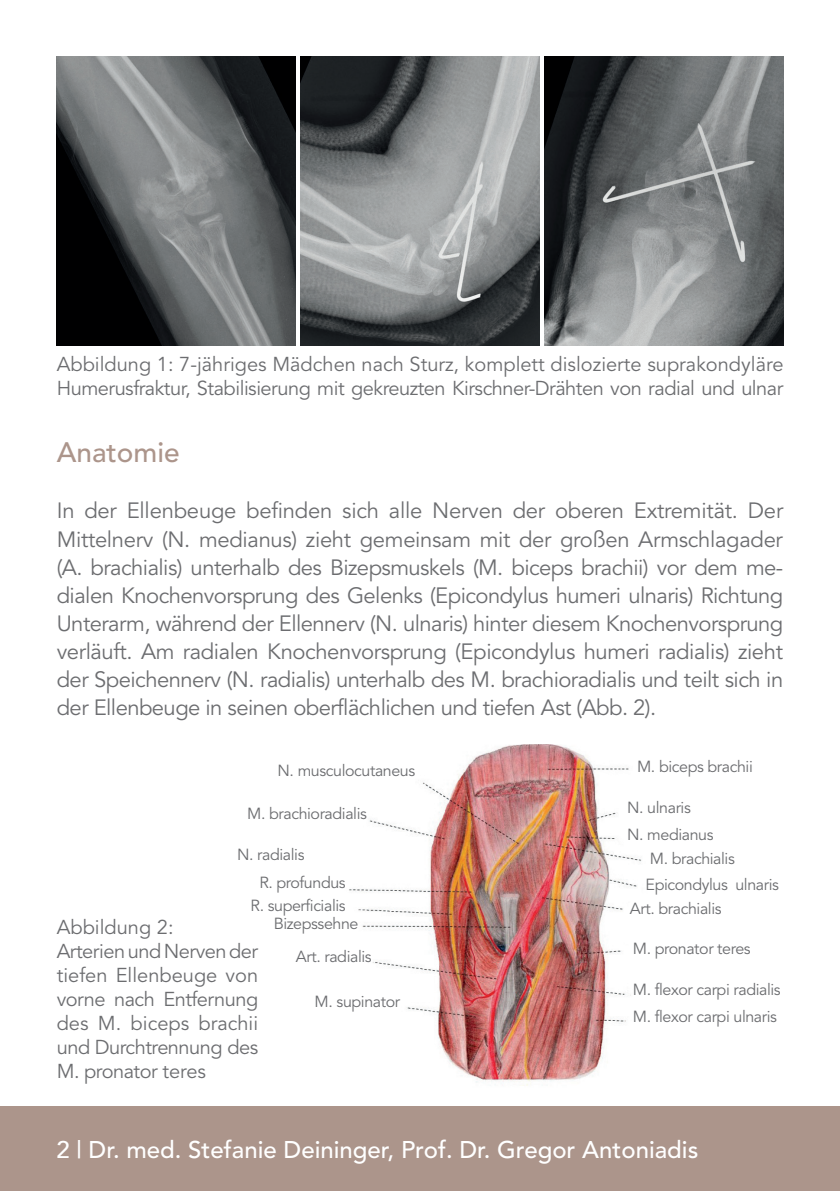
<style>
.page{position:relative;width:840px;height:1191px;background:#fff}
.page>*{position:absolute;margin:0;border:0;box-sizing:border-box;transform-origin:0 0}
.t1{font:500 28px "Avenir LT Std";color:#ac958b}
.t2{font:500 24px "Avenir LT Std";color:#fff}
.t3{font:22px/28px "Avenir LT Std";letter-spacing:-.025em;color:#6c6d70;text-align:justify}
.t4{font:20px/24px "Avenir LT Std";letter-spacing:-.025em;color:#6c6d70}
.t5{font:16px/27px "Avenir LT Std";letter-spacing:-.025em;color:#6c6d70}
.s1{font-family:"Avenir"}
</style>
<div class="page">
<div style="left:0;top:1106px;width:839px;height:85px;background:#ac958b"></div>
<img style="left:57px;top:57px;width:238px;height:289px">
<img style="left:349px;top:744px;width:293px;height:342px">
<img style="left:301px;top:57px;width:238px;height:289px">
<img style="left:544px;top:57px;width:238px;height:289px">
<p class="t4" style="left:57px;top:353px;width:727px">Abbildung 1: 7-jähriges Mädchen nach Sturz, komplett dislozierte suprakondyläre<br>Humerusfraktur, Stabilisierung mit gekreuzten Kirschner-Drähten von radial und ulnar</p>
<p class="t1" style="left:57px;top:436px;width:124px">Anatomie</p>
<p class="t3" style="left:57px;top:497px;width:727px">In der Ellenbeuge befinden sich alle Nerven der oberen Extremität. Der Mittelnerv (N. medianus) zieht gemeinsam mit der großen Armschlagader (A. brachialis) unterhalb des Bizepsmuskels (M. biceps brachii) vor dem me&shy;dialen Knochenvorsprung des Gelenks (Epicondylus humeri ulnaris) Richtung Unterarm, während der Ellennerv (N. ulnaris) hinter diesem Knochenvorsprung verläuft. Am radialen Knochenvorsprung (Epicondylus humeri radialis) zieht der Speichennerv (N. radialis) unterhalb des M. brachioradialis und teilt sich in der Ellenbeuge in seinen oberflächlichen und tiefen Ast (Abb. 2).</p>
<p class="t5" style="left:277px;top:757px;width:139px">N. musculocutaneus</p>
<p class="t5" style="left:247px;top:800px;width:121px">M. brachioradialis</p>
<p class="t5" style="left:259px;top:840px;width:88px;line-height:28.4px;text-indent:-22px">N. radialis<br>R. profundus</p>
<p class="t5" style="left:273px;top:896px;width:86px;line-height:18.4px;text-indent:-23px">R. superficialis<br>Bizepssehne</p>
<p class="t5" style="left:296px;top:943px;width:77px">Art. radialis</p>
<p class="t5" style="left:314px;top:988px;width:87px">M. supinator</p>
<p class="t4" style="left:57px;top:915px;width:203px">Abbildung 2:<br>Arterien und Nerven der tiefen Ellenbeuge von vorne nach Entfernung des M. biceps brachii und Durchtrennung des<br>M. pronator teres</p>
<p class="t5" style="left:636px;top:753px;width:117px">M. biceps brachii</p>
<p class="t5" style="left:626px;top:794px;width:88px">N. ulnaris<br>N. medianus</p>
<p class="t5" style="left:649px;top:845px;width:86px">M. brachialis</p>
<p class="t5" style="left:645px;top:871px;width:135px">Epicondylus ulnaris</p>
<p class="t5" style="left:629px;top:895px;width:93px">Art. brachialis</p>
<p class="t5" style="left:632px;top:935px;width:119px">M. pronator teres</p>
<p class="t5" style="left:632px;top:976px;width:149px">M. flexor carpi radialis<br>M. flexor carpi ulnaris</p>
<p class="t2" style="left:56px;top:1136px;width:643px"><span class="s1">2 |</span> Dr. med. Stefanie Deininger, Prof. Dr. Gregor Antoniadis</p>
</div>
